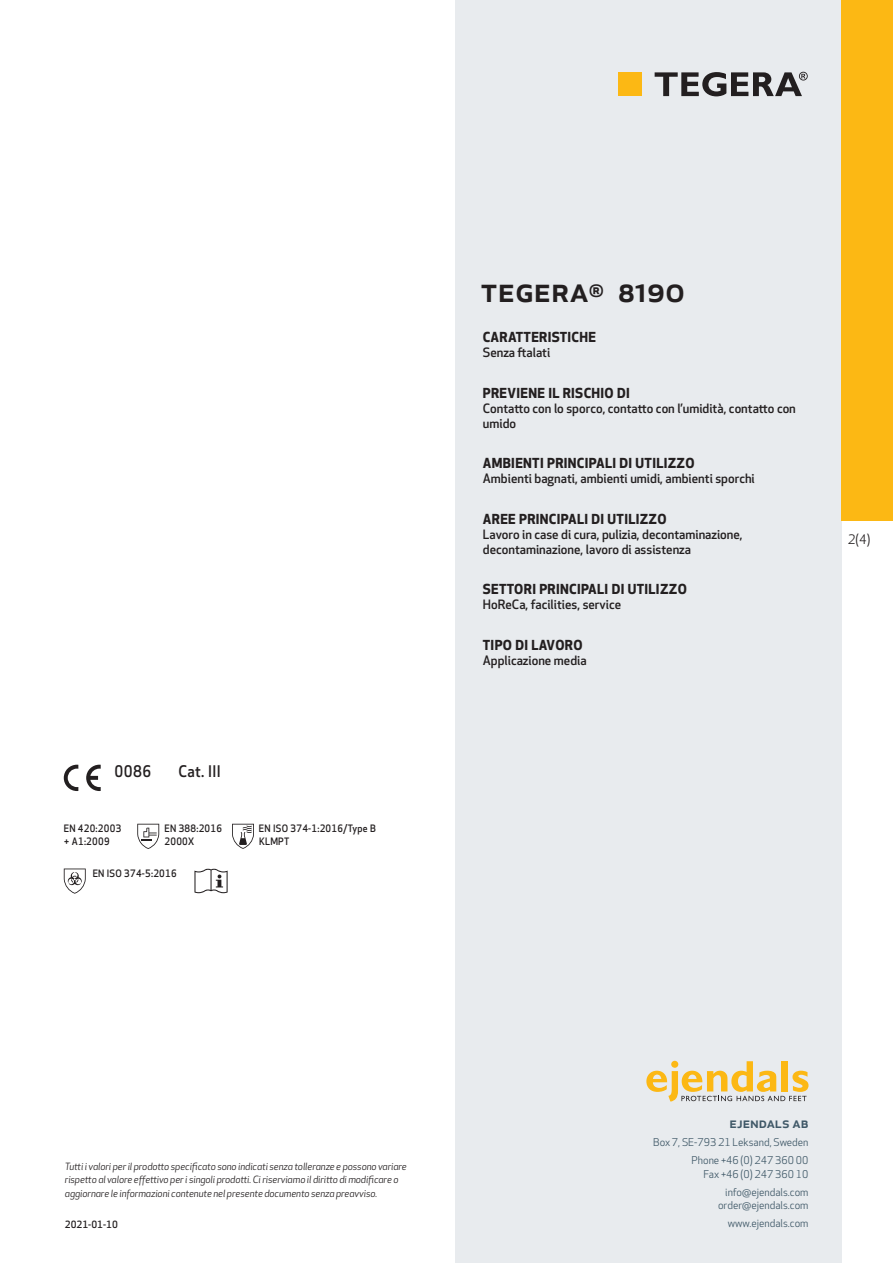
<style>
.page{position:relative;width:893px;height:1263px;background:#fff}
.page>*{position:absolute;margin:0;border:0;box-sizing:border-box;transform-origin:0 0}
.prodname{font:500 34.5px "Apex New";color:#231f20}
.Artikel{font:500 15.6px "Apex New";letter-spacing:.025em;color:#231f20;scale:.95 1}
.t1{font:500 15px "Apex New";color:#405968}
.Funktion_body{font:700 13.5px "Apex New";letter-spacing:.025em;color:#231f20}
.t2{font:12.75px "Apex New";color:#231f20}
.Funktion_body-2{font:500 12.6px/15px "Apex New";color:#231f20}
.t3{font:10.5px/18px "Apex New";color:#405968;text-align:right}
.Artikel-2{font:500 10.05px/13.2px "Apex New";letter-spacing:.025em;color:#231f20;scale:.95 1}
.t4{font:italic 9.75px/13.5px "Apex New";letter-spacing:-.01em;color:#231f20}
.Sidfot_datum{font:500 9.75px "Apex New";color:#231f20}
</style>
<div class="page">
<div style="left:455px;top:0;width:387px;height:1263px;background:#e8ebee"></div>
<svg style="left:646px;top:1061px;width:162px;height:40px"></svg>
<div style="left:842px;top:0;width:51px;height:520px;background:#fcb814"></div>
<div style="left:618px;top:72px;width:24px;height:24px;background:#fcb814"></div>
<svg style="left:655px;top:72px;width:153px;height:24px"></svg>
<svg style="left:86px;top:765px;width:15px;height:26px"></svg>
<svg style="left:64px;top:765px;width:14px;height:26px"></svg>
<svg style="left:137px;top:824px;width:22px;height:25px"></svg>
<svg style="left:232px;top:824px;width:22px;height:25px"></svg>
<svg style="left:64px;top:868px;width:22px;height:26px"></svg>
<svg style="left:194px;top:869px;width:34px;height:24px"></svg>
<p class="Artikel" style="left:115px;top:761px;width:40px">0086</p>
<p class="Artikel" style="left:178px;top:761px;width:46px">Cat. III</p>
<p class="Artikel-2" style="left:64px;top:821px;width:62px">EN 420:2003 + A1:2009</p>
<p class="Artikel-2" style="left:165px;top:821px;width:62px">EN 388:2016<br>2000X</p>
<p class="Artikel-2" style="left:259px;top:821px;width:125px">EN ISO 374-1:2016/Type B<br>KLMPT</p>
<p class="Artikel-2" style="left:93px;top:866px;width:90px">EN ISO 374-5:2016</p>
<p class="prodname" style="left:480px;top:266px;width:206px">TEGERA<sup>®</sup> 8190</p>
<p class="Funktion_body" style="left:483px;top:327px;width:115px">CARATTERISTICHE</p>
<p class="Funktion_body-2" style="left:483px;top:345px;width:69px">Senza ftalati</p>
<p class="Funktion_body" style="left:483px;top:383px;width:149px">PREVIENE IL RISCHIO DI</p>
<p class="Funktion_body-2" style="left:483px;top:400px;width:315px">Contatto con lo sporco, contatto con l’umidità, contatto con umido</p>
<p class="Funktion_body" style="left:483px;top:453px;width:213px">AMBIENTI PRINCIPALI DI UTILIZZO</p>
<p class="Funktion_body-2" style="left:483px;top:471px;width:273px">Ambienti bagnati, ambienti umidi, ambienti sporchi</p>
<p class="Funktion_body" style="left:483px;top:509px;width:185px">AREE PRINCIPALI DI UTILIZZO</p>
<p class="Funktion_body-2" style="left:483px;top:526px;width:261px">Lavoro in case di cura, pulizia, decontaminazione, decontaminazione, lavoro di assistenza</p>
<p class="Funktion_body" style="left:483px;top:580px;width:205px">SETTORI PRINCIPALI DI UTILIZZO</p>
<p class="Funktion_body-2" style="left:483px;top:597px;width:140px">HoReCa, facilities, service</p>
<p class="Funktion_body" style="left:483px;top:635px;width:101px">TIPO DI LAVORO</p>
<p class="Funktion_body-2" style="left:483px;top:653px;width:105px">Applicazione media</p>
<p class="t2" style="left:848px;top:531px;width:24px">2(4)</p>
<p class="t4" style="left:65px;top:1159px;width:343px">Tutti i valori per il prodotto specificato sono indicati senza tolleranze e possono variare rispetto al valore effettivo per i singoli prodotti. Ci riserviamo il diritto di modificare o aggiornare le informazioni contenute nel presente documento senza preavviso.</p>
<p class="Sidfot_datum" style="left:65px;top:1218px;width:54px">2021-01-10</p>
<p class="t1" style="left:729px;top:1113px;width:80px">ejendals ab</p>
<p class="t3" style="left:653px;top:1133px;width:157px">Box 7, SE-793 21 Leksand, Sweden<br>Phone +46 (0) 247 360 00</p>
<p class="t3" style="left:703px;top:1165px;width:107px">Fax +46 (0) 247 360 10 info@ejendals.com</p>
<p class="t3" style="left:718px;top:1196px;width:92px">order@ejendals.com</p>
<p class="t3" style="left:728px;top:1215px;width:82px">www.ejendals.com</p>
</div>
